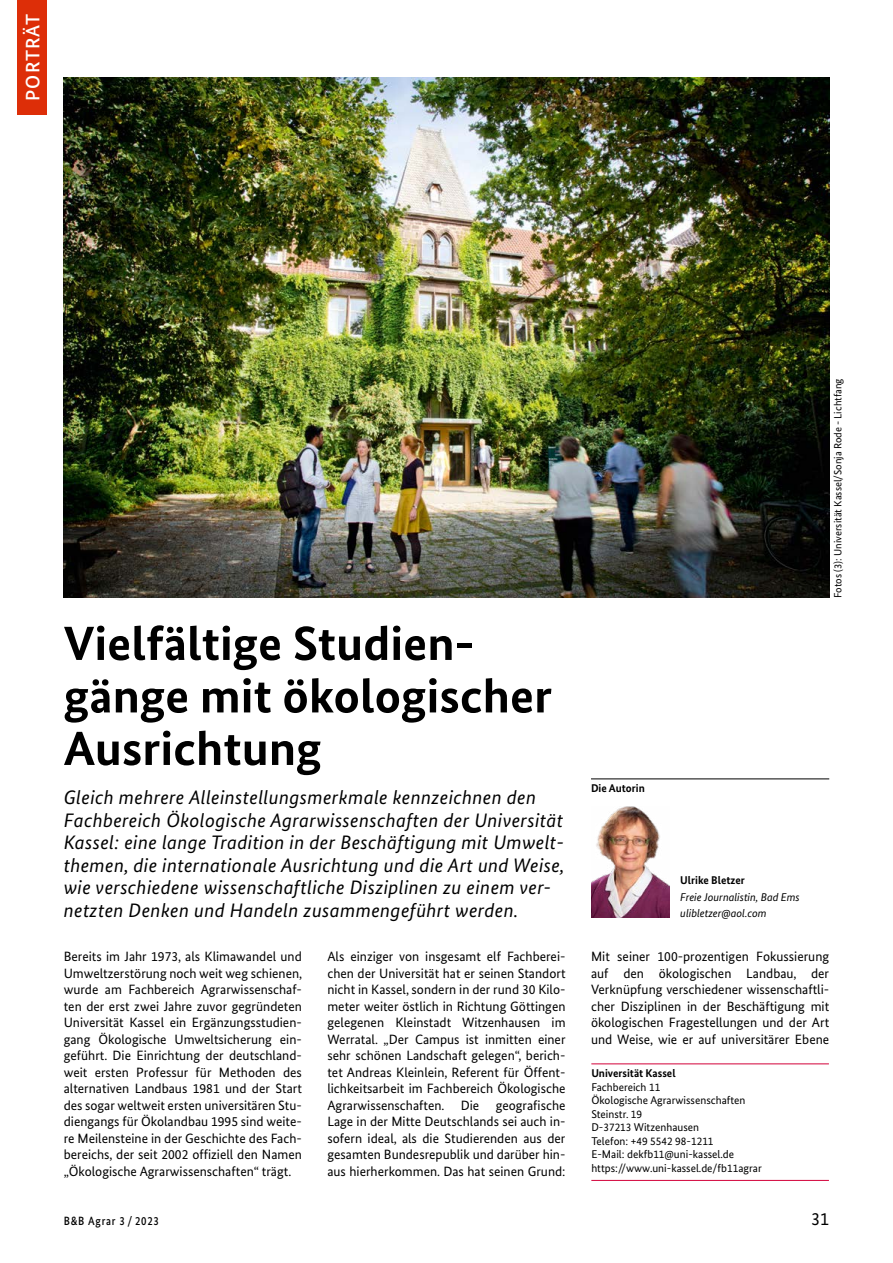
<style>
.page{position:relative;width:893px;height:1263px;background:#fff}
.page>*{position:absolute;margin:0;border:0;box-sizing:border-box;transform-origin:0 0}
.t1{font:700 48px/52.5px "Bundes Sans";color:#000;scale:1.05 1}
.t2{font:italic 19.5px/22.5px "Bundes Sans";letter-spacing:.02em;color:#000}
.t3{font:500 19.5px "Bundes Sans";letter-spacing:.05em;color:#fff}
.t4{font:18px "Bundes Sans";color:#000}
.t5{font:13.5px/16.5px "Bundes Sans";color:#000;text-align:justify}
.t6{font:500 12px "Bundes Sans";letter-spacing:.07em;color:#000;scale:.9 1}
.t7{font:11.25px/13.5px "Bundes Sans";color:#000}
.t8{font:italic 11.25px/16.5px "Bundes Sans";color:#000}
.t9{font:700 11.25px "Bundes Sans";color:#000}
.t10{font:10.5px "Bundes Sans";color:#000}
</style>
<div class="page">
<hr style="left:591px;top:778px;width:238px;height:1px;background:#000">
<img style="left:591px;top:807px;width:79px;height:110px">
<img style="left:64px;top:78px;width:765px;height:520px">
<hr style="left:591px;top:1063px;width:238px;height:1px;background:#d30039">
<hr style="left:591px;top:1180px;width:238px;height:1px;background:#d30039">
<div style="left:17px;top:0;width:30px;height:115px;background:#dd2e08"></div>
<h2 class="t3" style="left:21px;top:101px;width:89px;rotate:-90deg">PORTRÄT</h2>
<h1 class="t1" style="left:64px;top:617px;width:467px">Vielfältige Studien&shy;gänge mit ökologischer<br>Ausrichtung</h1>
<p class="t2" style="left:64px;top:786px;width:502px">Gleich mehrere Alleinstellungsmerkmale kennzeichnen den Fachbereich Ökologische Agrarwissenschaften der Universität Kassel: eine lange Tradition in der Beschäftigung mit Umwelt&shy;themen, die internationale Ausrichtung und die Art und Weise, wie verschiedene wissenschaftliche Disziplinen zu einem ver&shy;netzten Denken und Handeln zusammengeführt werden.</p>
<p class="t5" style="left:64px;top:948px;width:240px">Bereits im Jahr 1973, als Klimawandel und Umweltzerstörung noch weit weg schienen, wurde am Fachbereich Agrarwissenschaf&shy;ten der erst zwei Jahre zuvor gegründeten Universität Kassel ein Ergänzungsstudien&shy;gang Ökologische Umweltsicherung ein&shy;geführt. Die Einrichtung der deutschland&shy;weit ersten Professur für Methoden des alternativen Landbaus 1981 und der Start des sogar weltweit ersten universitären Stu&shy;diengangs für Ökolandbau 1995 sind weite&shy;re Meilensteine in der Geschichte des Fach&shy;bereichs, der seit 2002 offiziell den Namen „Ökologische Agrarwissenschaften“ trägt.</p>
<p class="t5" style="left:327px;top:948px;width:240px">Als einziger von insgesamt elf Fachberei&shy;chen der Universität hat er seinen Standort nicht in Kassel, sondern in der rund 30 Kilo&shy;meter weiter östlich in Richtung Göttingen gelegenen Kleinstadt Witzenhausen im Werratal. „Der Campus ist inmitten einer sehr schönen Landschaft gelegen“, berich&shy;tet Andreas Kleinlein, Referent für Öffent&shy;lichkeitsarbeit im Fachbereich Ökologische Agrarwissenschaften. Die geografische Lage in der Mitte Deutschlands sei auch in&shy;sofern ideal, als die Studierenden aus der gesamten Bundesrepublik und darüber hin&shy;aus hierherkommen. Das hat seinen Grund:</p>
<p class="t10" style="left:832px;top:598px;width:221px;rotate:-90deg">Fotos (3): Universität Kassel/Sonja Rode - Lichtfang</p>
<p class="t9" style="left:591px;top:781px;width:55px">Die Autorin</p>
<p class="t9" style="left:680px;top:873px;width:66px">Ulrike Bletzer</p>
<p class="t8" style="left:680px;top:888px;width:121px">Freie Journalistin, Bad Ems ulibletzer@aol.com</p>
<p class="t5" style="left:591px;top:948px;width:240px">Mit seiner 100-prozentigen Fokussierung auf den ökologischen Landbau, der Verknüpfung verschiedener wissenschaftli&shy;cher Disziplinen in der Beschäftigung mit ökologischen Fragestellungen und der Art und Weise, wie er auf universitärer Ebene</p>
<p class="t9" style="left:591px;top:1066px;width:86px">Universität Kassel</p>
<p class="t7" style="left:591px;top:1080px;width:172px">Fachbereich 11<br>Ökologische Agrarwissenschaften<br>Steinstr. 19<br>D-37213 Witzenhausen<br>Telefon: +49 5542 98-1211<br>E-Mail: dekfb11@uni-kassel.de https://www.uni-kassel.de/fb11agrar</p>
<p class="t6" style="left:64px;top:1213px;width:107px">B&amp;B Agrar 3 / 2023</p>
<h3 class="t4" style="left:811px;top:1208px;width:19px">31</h3>
</div>
